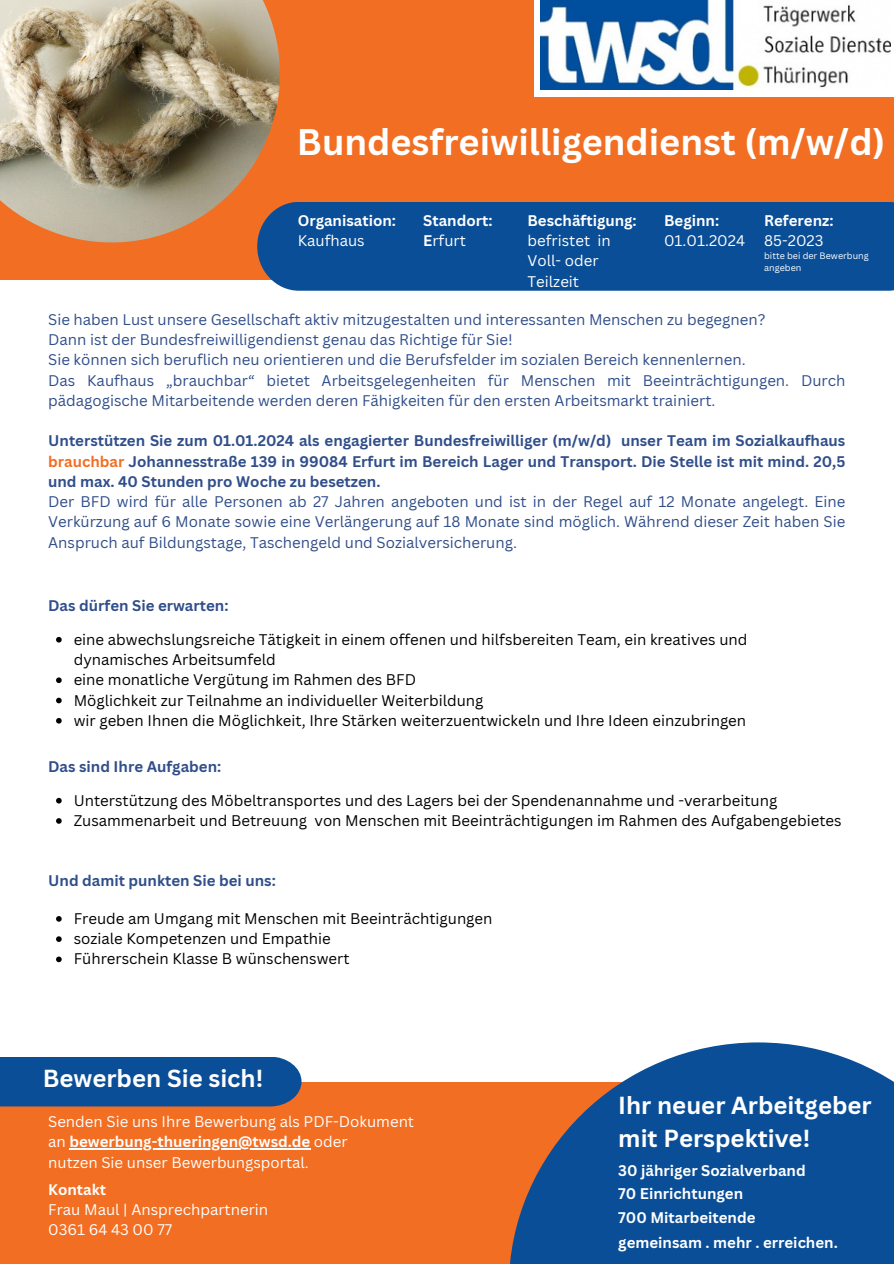
<style>
.page{position:relative;width:894px;height:1264px;background:#fff}
.page>*{position:absolute;margin:0;border:0;box-sizing:border-box;transform-origin:0 0}
.t1{font:700 36px "Canva Sans";color:#fff}
.t2{font:700 24px "Canva Sans";color:#fff}
.t3{font:15px/20.2px "Canva Sans";color:#304e8a}
.t4{font:15px/20.2px "Canva Sans";color:#000}
.t5{font:700 15px/20.2px "Canva Sans";color:#304e8a;text-align:justify}
.t6{font:700 15px "Canva Sans";color:#fff}
.t7{font:15px "Canva Sans";color:#fff}
.t8{font:9px "Canva Sans";color:#fff}
.s1{font-weight:700}
.s2{color:#f26e22}
.s3{font-weight:400}
</style>
<div class="page">
<div style="left:0;top:0;width:893px;height:279px;background:#f26e22"></div>
<img style="left:0;top:0;width:280px;height:242px">
<div style="left:257px;top:202px;width:636px;height:89px;background:#0a4e98"></div>
<div style="left:534px;top:0;width:359px;height:97px;background:#fff"></div>
<svg style="left:56px;top:637px;width:6px;height:5px"></svg>
<svg style="left:56px;top:677px;width:6px;height:6px"></svg>
<svg style="left:56px;top:697px;width:6px;height:6px"></svg>
<svg style="left:56px;top:718px;width:6px;height:5px"></svg>
<svg style="left:56px;top:797px;width:6px;height:6px"></svg>
<svg style="left:56px;top:818px;width:6px;height:5px"></svg>
<svg style="left:56px;top:916px;width:6px;height:5px"></svg>
<svg style="left:56px;top:936px;width:6px;height:5px"></svg>
<svg style="left:56px;top:956px;width:6px;height:6px"></svg>
<div style="left:0;top:1081px;width:893px;height:182px;background:#f26e22"></div>
<svg style="left:508px;top:1042px;width:385px;height:221px;fill:#0a4e98"></svg>
<div style="left:0;top:1057px;width:301px;height:49px;background:#0a4e98"></div>
<img style="left:540px;top:1px;width:350px;height:89px">
<hr style="left:69px;top:1148px;width:241px;height:1px;background:#fff">
<p class="t1" style="left:297px;top:117px;width:589px">Bundesfreiwilligendienst (m/w/d)</p>
<p class="t6" style="left:297px;top:210px;width:100px">Organisation:</p>
<p class="t7" style="left:297px;top:230px;width:69px">Kaufhaus</p>
<p class="t6" style="left:423px;top:210px;width:71px">Standort:</p>
<p class="t7" style="left:423px;top:230px;width:44px"><span class="s1">E</span>rfurt</p>
<p class="t6" style="left:527px;top:210px;width:111px">Beschäftigung:</p>
<p class="t7" style="left:527px;top:230px;width:85px">befristet in</p>
<p class="t7" style="left:527px;top:250px;width:73px">Voll- oder</p>
<p class="t7" style="left:527px;top:271px;width:53px">Teilzeit</p>
<p class="t6" style="left:664px;top:210px;width:57px">Beginn:</p>
<p class="t7" style="left:664px;top:230px;width:82px">01.01.2024</p>
<p class="t6" style="left:764px;top:210px;width:71px">Referenz:</p>
<p class="t7" style="left:764px;top:230px;width:61px">85-2023</p>
<p class="t8" style="left:764px;top:250px;width:106px">bitte bei der Bewerbung</p>
<p class="t8" style="left:764px;top:262px;width:39px">angeben</p>
<p class="t3" style="left:48px;top:309px;width:718px">Sie haben Lust unsere Gesellschaft aktiv mitzugestalten und interessanten Menschen zu begegnen?</p>
<p class="t3" style="left:48px;top:329px;width:466px">Dann ist der Bundesfreiwilligendienst genau das Richtige für Sie!</p>
<p class="t3" style="left:48px;top:349px;width:698px">Sie können sich beruflich neu orientieren und die Berufsfelder im sozialen Bereich kennenlernen.</p>
<p class="t3" style="left:48px;top:369px;width:798px">Das Kaufhaus „brauchbar“ bietet Arbeitsgelegenheiten für Menschen mit Beeinträchtigungen. Durch pädagogische Mitarbeitende werden deren Fähigkeiten für den ersten Arbeitsmarkt trainiert.</p>
<p class="t5" style="left:48px;top:430px;width:798px">Unterstützen Sie zum 01.01.2024 als engagierter Bundesfreiwilliger (m/w/d) unser Team im Sozialkaufhaus <span class="s2">brauchbar</span> Johannesstraße 139 in 99084 Erfurt im Bereich Lager und Transport. Die Stelle ist mit mind. 20,5 und max. 40 Stunden pro Woche zu besetzen.</p>
<p class="t3" style="left:48px;top:491px;width:798px;text-align:justify">Der BFD wird für alle Personen ab 27 Jahren angeboten und ist in der Regel auf 12 Monate angelegt. Eine Verkürzung auf 6 Monate sowie eine Verlängerung auf 18 Monate sind möglich. Während dieser Zeit haben Sie Anspruch auf Bildungstage, Taschengeld und Sozialversicherung.</p>
<p class="t5" style="left:48px;top:595px;width:182px">Das dürfen Sie erwarten:</p>
<p class="t4" style="left:74px;top:629px;width:675px">eine abwechslungsreiche Tätigkeit in einem offenen und hilfsbereiten Team, ein kreatives und dynamisches Arbeitsumfeld</p>
<p class="t4" style="left:74px;top:669px;width:344px">eine monatliche Vergütung im Rahmen des BFD</p>
<p class="t4" style="left:74px;top:689px;width:411px">Möglichkeit zur Teilnahme an individueller Weiterbildung</p>
<p class="t4" style="left:74px;top:710px;width:673px">wir geben Ihnen die Möglichkeit, Ihre Stärken weiterzuentwickeln und Ihre Ideen einzubringen</p>
<p class="t5" style="left:48px;top:756px;width:174px">Das sind Ihre Aufgaben:</p>
<p class="t4" style="left:74px;top:789px;width:705px">Unterstützung des Möbeltransportes und des Lagers bei der Spendenannahme und -verarbeitung</p>
<p class="t4" style="left:74px;top:810px;width:769px">Zusammenarbeit und Betreuung von Menschen mit Beeinträchtigungen im Rahmen des Aufgabengebietes</p>
<p class="t5" style="left:48px;top:869px;width:229px">Und damit punkten Sie bei uns:</p>
<p class="t4" style="left:74px;top:908px;width:420px">Freude am Umgang mit Menschen mit Beeinträchtigungen</p>
<p class="t4" style="left:74px;top:928px;width:258px">soziale Kompetenzen und Empathie</p>
<p class="t4" style="left:74px;top:948px;width:277px">Führerschein Klasse B wünschenswert</p>
<p class="t2" style="left:43px;top:1061px;width:222px">Bewerben Sie sich!</p>
<p class="t7" style="left:48px;top:1110px;width:367px">Senden Sie uns Ihre Bewerbung als PDF-Dokument</p>
<p class="t6" style="left:48px;top:1131px;width:301px"><span class="s3">an</span> bewerbung-thueringen@twsd.de <span class="s3">oder</span></p>
<p class="t7" style="left:48px;top:1151px;width:262px">nutzen Sie unser Bewerbungsportal.</p>
<p class="t6" style="left:48px;top:1178px;width:59px">Kontakt</p>
<p class="t7" style="left:48px;top:1198px;width:221px">Frau Maul | Ansprechpartnerin</p>
<p class="t7" style="left:48px;top:1218px;width:125px">0361 64 43 00 77</p>
<p class="t2" style="left:618px;top:1088px;width:255px">Ihr neuer Arbeitgeber</p>
<p class="t2" style="left:618px;top:1120px;width:193px">mit Perspektive!</p>
<p class="t6" style="left:618px;top:1160px;width:189px">30 jähriger Sozialverband</p>
<p class="t6" style="left:618px;top:1182px;width:126px">70 Einrichtungen</p>
<p class="t6" style="left:618px;top:1206px;width:139px">700 Mitarbeitende</p>
<p class="t6" style="left:618px;top:1232px;width:221px">gemeinsam . mehr . erreichen.</p>
</div>
